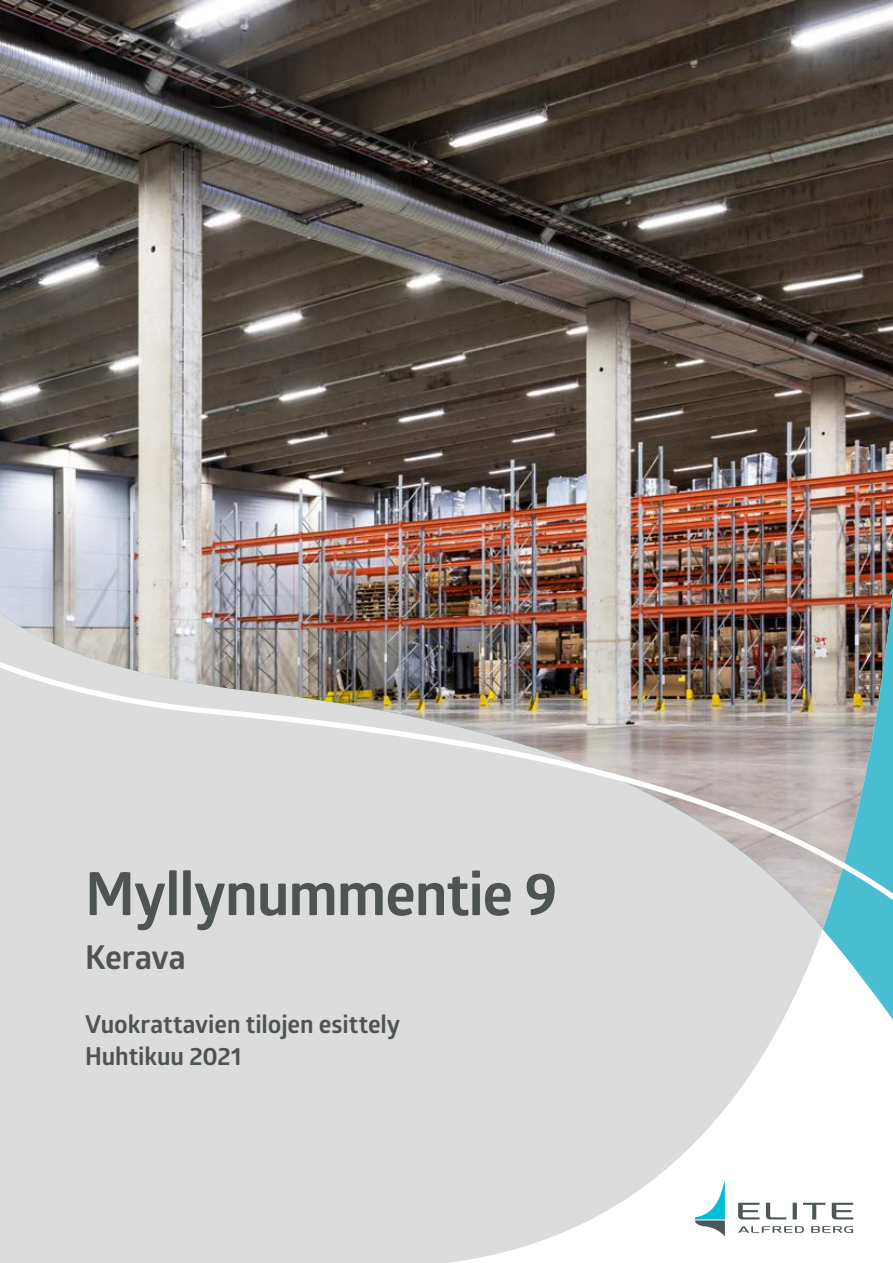
<style>
.page{position:relative;width:893px;height:1263px;background:#fff}
.page>*{position:absolute;margin:0;border:0;box-sizing:border-box;transform-origin:0 0}
.t1{font:700 60px "Glober";letter-spacing:-.02em;color:#4e5451}
.t2{font:700 33px "Glober";letter-spacing:-.005em;color:#4e5451}
.t3{font:700 24.75px/31.5px "Glober";color:#4e5451}
</style>
<div class="page">
<div style="left:0;top:561px;width:893px;height:702px;background:#dcdcdd"></div>
<svg style="left:451px;top:1071px;width:442px;height:192px;fill:#fff"></svg>
<svg style="left:738px;top:1203px;width:22px;height:16px"></svg>
<svg style="left:793px;top:1203px;width:4px;height:16px"></svg>
<svg style="left:803px;top:1203px;width:22px;height:16px"></svg>
<svg style="left:766px;top:1203px;width:20px;height:16px"></svg>
<svg style="left:832px;top:1203px;width:21px;height:16px"></svg>
<svg style="left:738px;top:1226px;width:66px;height:7px"></svg>
<svg style="left:811px;top:1226px;width:42px;height:7px"></svg>
<svg style="left:695px;top:1181px;width:30px;height:56px"></svg>
<img style="left:0;top:0;width:893px;height:1071px">
<h1 class="t1" style="left:85px;top:851px;width:474px">Myllynummentie 9</h1>
<h2 class="t2" style="left:85px;top:933px;width:102px">Kerava</h2>
<p class="t3" style="left:85px;top:1008px;width:317px">Vuokrattavien tilojen esittely<br>Huhtikuu 2021</p>
</div>
